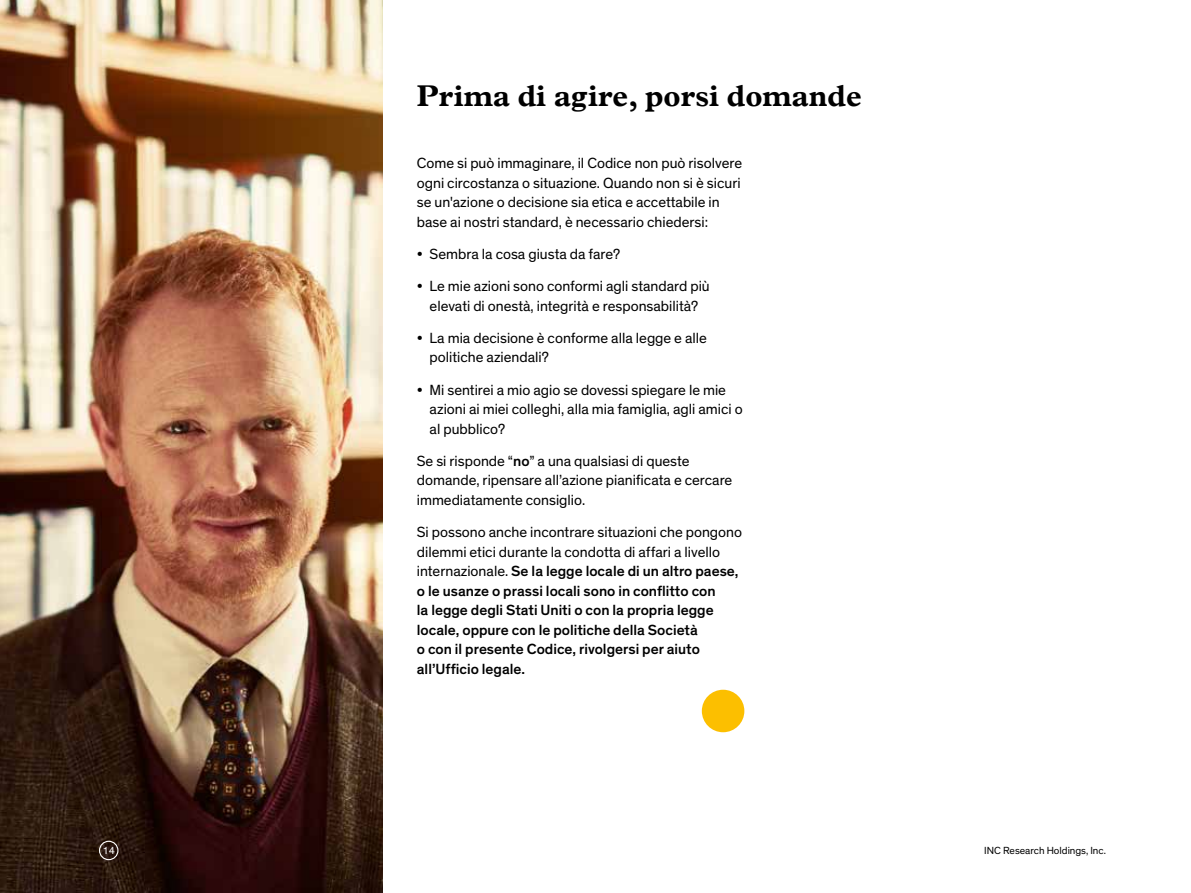
<style>
.page{position:relative;width:1191px;height:893px;background:#fff}
.page>*{position:absolute;margin:0;border:0;box-sizing:border-box;transform-origin:0 0}
.t1{font:700 30px "Plantin";color:#000}
.t2{font:15px/19.5px "Theinhardt";color:#000}
.t3{font:500 15px/19.5px "Theinhardt";color:#000}
.t4{font:10.5px "Theinhardt";color:#000}
.t5{font:10.5px "Theinhardt";color:#fff}
.s1{font-weight:500}
.s2{font-weight:400}
</style>
<div class="page">
<img style="left:0;top:0;width:383px;height:893px">
<div style="left:99px;top:841px;width:19px;height:19px;border:1px solid #fff;border-radius:50%"></div>
<div style="left:702px;top:690px;width:42px;height:42px;background:#fcbf00;border-radius:50%"></div>
<h1 class="t1" style="left:417px;top:79px;width:446px">Prima di agire, porsi domande</h1>
<p class="t2" style="left:417px;top:154px;width:327px">Come si può immaginare, il Codice non può risolvere ogni circostanza o situazione. Quando non si è sicuri se un'azione o decisione sia etica e accettabile in base ai nostri standard, è necessario chiedersi:</p>
<p class="t2" style="left:417px;top:244px;width:205px">• Sembra la cosa giusta da fare?</p>
<p class="t2" style="left:417px;top:277px;width:294px;text-align:center">• Le mie azioni sono conformi agli standard più elevati di onestà, integrità e responsabilità?</p>
<p class="t2" style="left:429px;top:328px;width:279px;text-indent:-13px">• La mia decisione è conforme alla legge e alle politiche aziendali?</p>
<p class="t2" style="left:429px;top:380px;width:315px;text-indent:-13px">• Mi sentirei a mio agio se dovessi spiegare le mie azioni ai miei colleghi, alla mia famiglia, agli amici o al pubblico?</p>
<p class="t2" style="left:417px;top:451px;width:317px">Se si risponde “<span class="s1">no</span>” a una qualsiasi di queste domande, ripensare all’azione pianificata e cercare immediatamente consiglio.</p>
<p class="t3" style="left:417px;top:522px;width:327px"><span class="s2">Si possono anche incontrare situazioni che pongono dilemmi etici durante la condotta di affari a livello internazionale.</span> Se la legge locale di un altro paese, o le usanze o prassi locali sono in conflitto con<br>la legge degli Stati Uniti o con la propria legge locale, oppure con le politiche della Società<br>o con il presente Codice, rivolgersi per aiuto all’Ufficio legale.</p>
<p class="t5" style="left:103px;top:844px;width:14px">14</p>
<p class="t4" style="left:984px;top:844px;width:123px">INC Research Holdings, Inc.</p>
</div>
